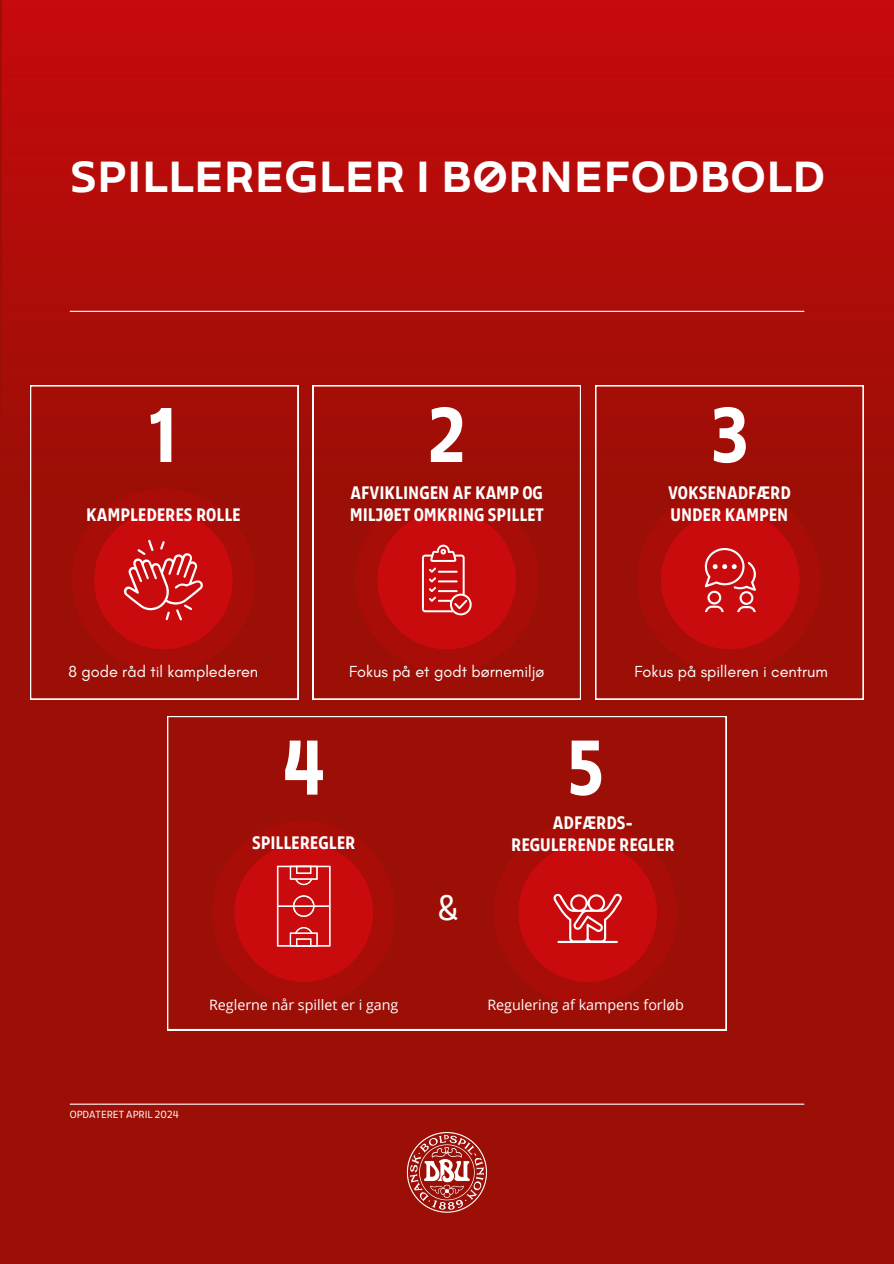
<style>
.page{position:relative;width:894px;height:1264px;background:#fff}
.page>*{position:absolute;margin:0;border:0;box-sizing:border-box;transform-origin:0 0}
.t1{font:700 condensed 67.5px "DBU";color:#fff}
.t2{font:700 expanded 37.95px "DBU";color:#fff}
.t3{font:30.9px "DBU";color:#fff}
.t4{font:16.35px "Glacial Indifference";color:#fff}
.t5{font:700 condensed 15.75px/21.8px "DBU";color:#fff}
.t6{font:14.25px "Open Sans";color:#fff}
.t7{font:9px "DBU";color:#fff}
</style>
<div class="page">
<div style="left:0;top:0;width:893px;height:1263px;background:#9c0f06"></div>
<img style="left:406px;top:1132px;width:81px;height:81px">
<img style="left:2px;top:0;width:891px;height:494px">
<hr style="left:70px;top:311px;width:734px;height:1px;background:#fff">
<hr style="left:70px;top:1103px;width:734px;height:1px;background:#fff">
<svg style="left:313px;top:385px;width:267px;height:314px"></svg>
<svg style="left:595px;top:385px;width:268px;height:314px"></svg>
<svg style="left:30px;top:385px;width:268px;height:314px"></svg>
<svg style="left:167px;top:716px;width:559px;height:314px"></svg>
<div style="left:71px;top:488px;width:184px;height:184px;background:#a90d08;border-radius:50%"></div>
<div style="left:94px;top:510px;width:138px;height:139px;background:#c90b0e;border-radius:50%"></div>
<svg style="left:123px;top:539px;width:80px;height:81px"></svg>
<div style="left:355px;top:488px;width:183px;height:184px;background:#a90d08;border-radius:50%"></div>
<div style="left:377px;top:510px;width:139px;height:139px;background:#c90b0e;border-radius:50%"></div>
<svg style="left:422px;top:544px;width:49px;height:71px"></svg>
<div style="left:636px;top:488px;width:184px;height:184px;background:#a90d08;border-radius:50%"></div>
<div style="left:660px;top:510px;width:139px;height:139px;background:#c90b0e;border-radius:50%"></div>
<svg style="left:704px;top:548px;width:51px;height:64px"></svg>
<div style="left:212px;top:820px;width:183px;height:184px;background:#a90d08;border-radius:50%"></div>
<div style="left:234px;top:843px;width:139px;height:138px;background:#c90b0e;border-radius:50%"></div>
<svg style="left:277px;top:865px;width:53px;height:81px"></svg>
<div style="left:493px;top:820px;width:184px;height:184px;background:#a90d08;border-radius:50%"></div>
<div style="left:518px;top:843px;width:138px;height:138px;background:#c90b0e;border-radius:50%"></div>
<svg style="left:553px;top:893px;width:69px;height:50px"></svg>
<p class="t2" style="left:70px;top:161px;width:756px">SPILLEREGLER I BØRNEFODBOLD</p>
<h2 class="t1" style="left:149px;top:408px;width:31px">1</h2>
<p class="t5" style="left:86px;top:505px;width:156px">KAMPLEDERES ROLLE</p>
<h3 class="t4" style="left:68px;top:661px;width:191px">8 gode råd til kamplederen</h3>
<h2 class="t1" style="left:427px;top:408px;width:40px">2</h2>
<p class="t5" style="left:349px;top:483px;width:196px">AFVIKLINGEN AF KAMP OG<br>MILJØET OMKRING SPILLET</p>
<h3 class="t4" style="left:349px;top:661px;width:197px">Fokus på et godt børnemiljø</h3>
<p class="t1" style="left:710px;top:408px;width:39px">3</p>
<h2 class="t5" style="left:667px;top:483px;width:124px">VOKSENADFÆRD<br>UNDER KAMPEN</h2>
<p class="t4" style="left:634px;top:661px;width:195px">Fokus på spilleren i centrum</p>
<h3 class="t1" style="left:283px;top:740px;width:42px">4</h3>
<p class="t5" style="left:252px;top:833px;width:105px">SPILLEREGLER</p>
<p class="t6" style="left:209px;top:994px;width:191px">Reglerne når spillet er i gang</p>
<p class="t7" style="left:70px;top:1111px;width:110px">OPDATERET APRIL 2024</p>
<h2 class="t3" style="left:437px;top:895px;width:23px">&amp;</h2>
<h2 class="t1" style="left:567px;top:740px;width:38px">5</h2>
<h4 class="t5" style="left:511px;top:813px;width:165px;text-align:center">ADFÆRDS-<br>REGULERENDE REGLER</h4>
<p class="t6" style="left:487px;top:994px;width:198px">Regulering af kampens forløb</p>
</div>
